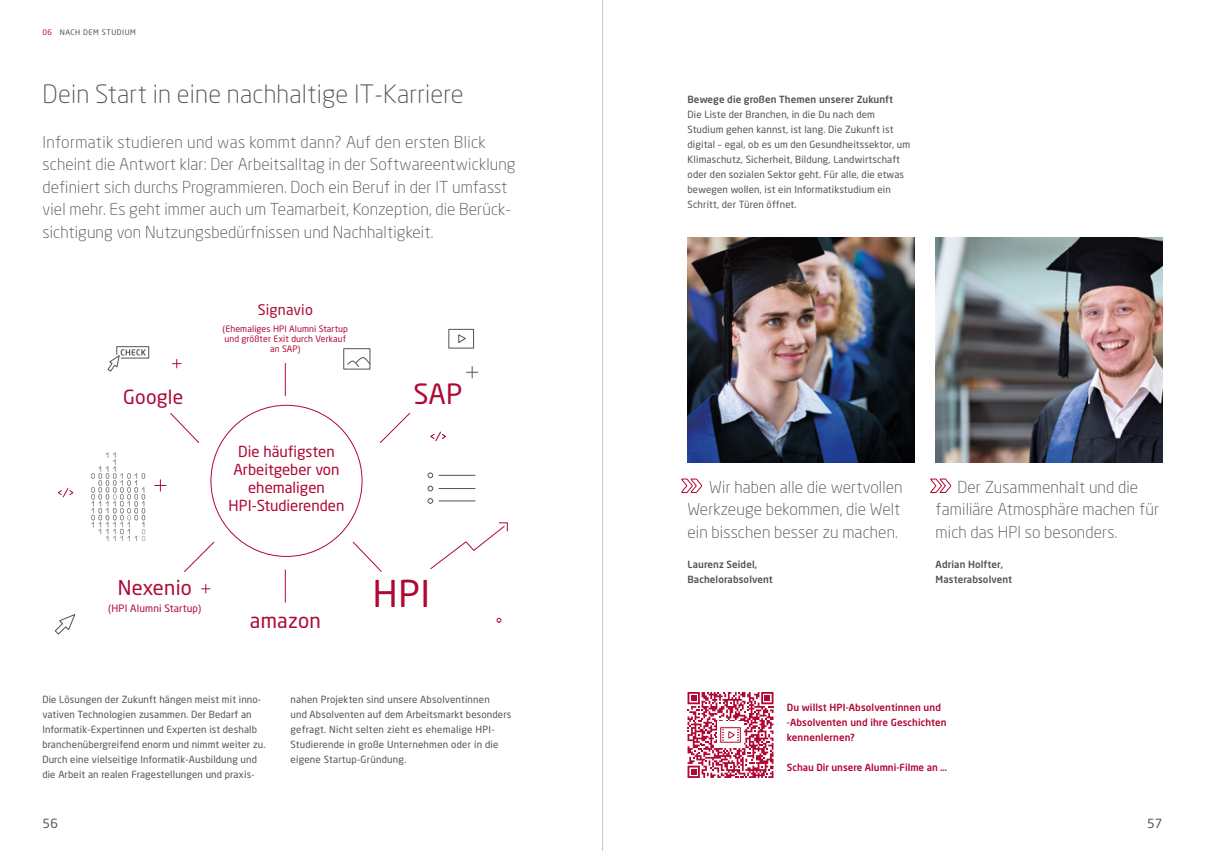
<style>
.page{position:relative;width:1205px;height:851px;background:#fff}
.page>*{position:absolute;margin:0;border:0;box-sizing:border-box;transform-origin:0 0}
.t1{font:36.5px "Neo Sans";color:#b00835}
.t2{font:27.62px "Neo Sans";color:#b00835}
.t3{font:300 25px "Neo Sans";letter-spacing:.01em;color:#4f5456}
.t4{font:20.38px "Neo Sans";letter-spacing:.015em;color:#b00835}
.t5{font:20.12px "Neo Sans";letter-spacing:.015em;color:#b00835}
.t6{font:19.25px "Neo Sans";letter-spacing:.015em;color:#b00835}
.t7{font:300 16.25px/22.5px "Neo Sans";letter-spacing:.01em;color:#4f5456}
.t8{font:15px/18px "Neo Sans";color:#b00835;text-align:center}
.t9{font:14.38px "Neo Sans";letter-spacing:.015em;color:#b00835}
.t10{font:12.5px "Neo Sans";color:#4f5456}
.t11{font:10.12px "Neo Sans";letter-spacing:.015em;color:#b00835}
.t12{font:9.75px/15px "Neo Sans";letter-spacing:.015em;color:#4f5456}
.t13{font:500 9.75px/15px "Neo Sans";letter-spacing:.01em;color:#b00835}
.t14{font:500 9.75px/15px "Neo Sans";letter-spacing:.01em;color:#4f5456}
.t15{font:8.75px/10px "Neo Sans";letter-spacing:.015em;color:#b00835;text-align:center}
.t16{font:7.5px "Neo Sans";letter-spacing:.07em;color:#4f5456}
.s1{color:#b00835}
</style>
<div class="page">
<svg style="left:430px;top:522px;width:78px;height:47px"></svg>
<hr style="left:439px;top:488px;width:36px;height:1px;background:#4f5456">
<svg style="left:427px;top:485px;width:6px;height:6px"></svg>
<hr style="left:439px;top:500px;width:36px;height:1px;background:#4f5456">
<svg style="left:427px;top:498px;width:6px;height:5px"></svg>
<hr style="left:439px;top:475px;width:36px;height:1px;background:#4f5456">
<svg style="left:427px;top:472px;width:6px;height:6px"></svg>
<svg style="left:155px;top:479px;width:11px;height:12px"></svg>
<svg style="left:466px;top:366px;width:12px;height:12px"></svg>
<svg style="left:107px;top:346px;width:43px;height:26px"></svg>
<div style="left:343px;top:348px;width:27px;height:21px;border:1px solid #4f5456"></div>
<svg style="left:347px;top:356px;width:24px;height:11px"></svg>
<svg style="left:496px;top:617px;width:5px;height:5px"></svg>
<svg style="left:448px;top:328px;width:26px;height:21px"></svg>
<svg style="left:430px;top:431px;width:16px;height:11px"></svg>
<svg style="left:57px;top:488px;width:17px;height:10px"></svg>
<svg style="left:201px;top:584px;width:9px;height:9px"></svg>
<svg style="left:172px;top:359px;width:9px;height:9px"></svg>
<svg style="left:55px;top:614px;width:21px;height:21px"></svg>
<svg style="left:91px;top:452px;width:54px;height:89px"></svg>
<svg style="left:380px;top:412px;width:31px;height:31px"></svg>
<svg style="left:184px;top:541px;width:31px;height:31px"></svg>
<svg style="left:170px;top:413px;width:30px;height:30px"></svg>
<svg style="left:352px;top:541px;width:30px;height:31px"></svg>
<hr style="left:285px;top:363px;width:1px;height:32px;background:#b00835">
<hr style="left:285px;top:570px;width:1px;height:32px;background:#b00835">
<img style="left:687px;top:238px;width:227px;height:225px">
<svg style="left:681px;top:478px;width:21px;height:15px"></svg>
<svg style="left:930px;top:478px;width:21px;height:15px"></svg>
<img style="left:935px;top:238px;width:227px;height:225px">
<svg style="left:687px;top:692px;width:86px;height:85px"></svg>
<hr style="left:602px;top:0;width:1px;height:850px;background:#c6c6c6">
<p class="t16" style="left:43px;top:28px;width:95px"><span class="s1">06</span> NACH DEM STUDIUM</p>
<h3 class="t3" style="left:43px;top:78px;width:422px">Dein Start in eine nachhaltige IT-Karriere</h3>
<p class="t7" style="left:43px;top:130px;width:475px">Informatik studieren und was kommt dann? Auf den ersten Blick scheint die Antwort klar: Der Arbeitsalltag in der Softwareentwicklung definiert sich durchs Programmieren. Doch ein Beruf in der IT umfasst viel mehr. Es geht immer auch um Teamarbeit, Konzeption, die Berück&shy;sichtigung von Nutzungsbedürfnissen und Nachhaltigkeit.</p>
<h3 class="t6" style="left:123px;top:385px;width:62px">Google</h3>
<h3 class="t9" style="left:258px;top:301px;width:57px">Signavio</h3>
<p class="t15" style="left:223px;top:323px;width:127px">(Ehemaliges HPI Alumni Startup und größter Exit durch Verkauf an SAP)</p>
<h3 class="t8" style="left:229px;top:442px;width:117px">Die häufigsten<br>Arbeitgeber von ehemaligen<br>HPI-Studierenden</h3>
<h3 class="t5" style="left:118px;top:575px;width:76px">Nexenio</h3>
<p class="t11" style="left:108px;top:602px;width:95px">(HPI Alumni Startup)</p>
<h3 class="t4" style="left:250px;top:607px;width:72px">amazon</h3>
<h2 class="t2" style="left:413px;top:377px;width:51px">SAP</h2>
<h1 class="t1" style="left:373px;top:570px;width:59px">HPI</h1>
<p class="t12" style="left:42px;top:691px;width:225px">Die Lösungen der Zukunft hängen meist mit inno&shy;vativen Technologien zusammen. Der Bedarf an Informatik-Expertinnen und Experten ist deshalb branchenübergreifend enorm und nimmt weiter zu.<br>Durch eine vielseitige Informatik-Ausbildung und die Arbeit an realen Fragestellungen und praxis-</p>
<p class="t12" style="left:290px;top:691px;width:222px">nahen Projekten sind unsere Absolventinnen<br>und Absolventen auf dem Arbeitsmarkt besonders gefragt. Nicht selten zieht es ehemalige HPI-Studierende in große Unternehmen oder in die eigene Startup-Gründung.</p>
<p class="t14" style="left:687px;top:91px;width:207px">Bewege die großen Themen unserer Zukunft</p>
<p class="t12" style="left:687px;top:106px;width:224px">Die Liste der Branchen, in die Du nach dem Studium gehen kannst, ist lang. Die Zukunft ist digital – egal, ob es um den Gesundheitssektor, um Klimaschutz, Sicherheit, Bildung, Landwirtschaft oder den sozialen Sektor geht. Für alle, die etwas bewegen wollen, ist ein Informatikstudium ein Schritt, der Türen öffnet.</p>
<h3 class="t7" style="left:687px;top:475px;width:217px;text-indent:22px">Wir haben alle die wertvollen<br>Werkzeuge bekommen, die Welt ein bisschen besser zu machen.</h3>
<p class="t14" style="left:687px;top:556px;width:87px">Laurenz Seidel,<br>Bachelorabsolvent</p>
<h3 class="t7" style="left:935px;top:475px;width:225px;text-indent:22px">Der Zusammenhalt und die familiäre Atmosphäre machen für mich das HPI so besonders.</h3>
<p class="t14" style="left:935px;top:556px;width:78px">Adrian Holfter,<br>Masterabsolvent</p>
<p class="t13" style="left:787px;top:699px;width:161px">Du willst HPI-Absolventinnen und -Absolventen und ihre Geschichten kennenlernen?</p>
<p class="t13" style="left:787px;top:759px;width:162px">Schau Dir unsere Alumni-Filme an …</p>
<p class="t10" style="left:43px;top:815px;width:17px">56</p>
<p class="t10" style="left:1147px;top:815px;width:17px">57</p>
</div>
